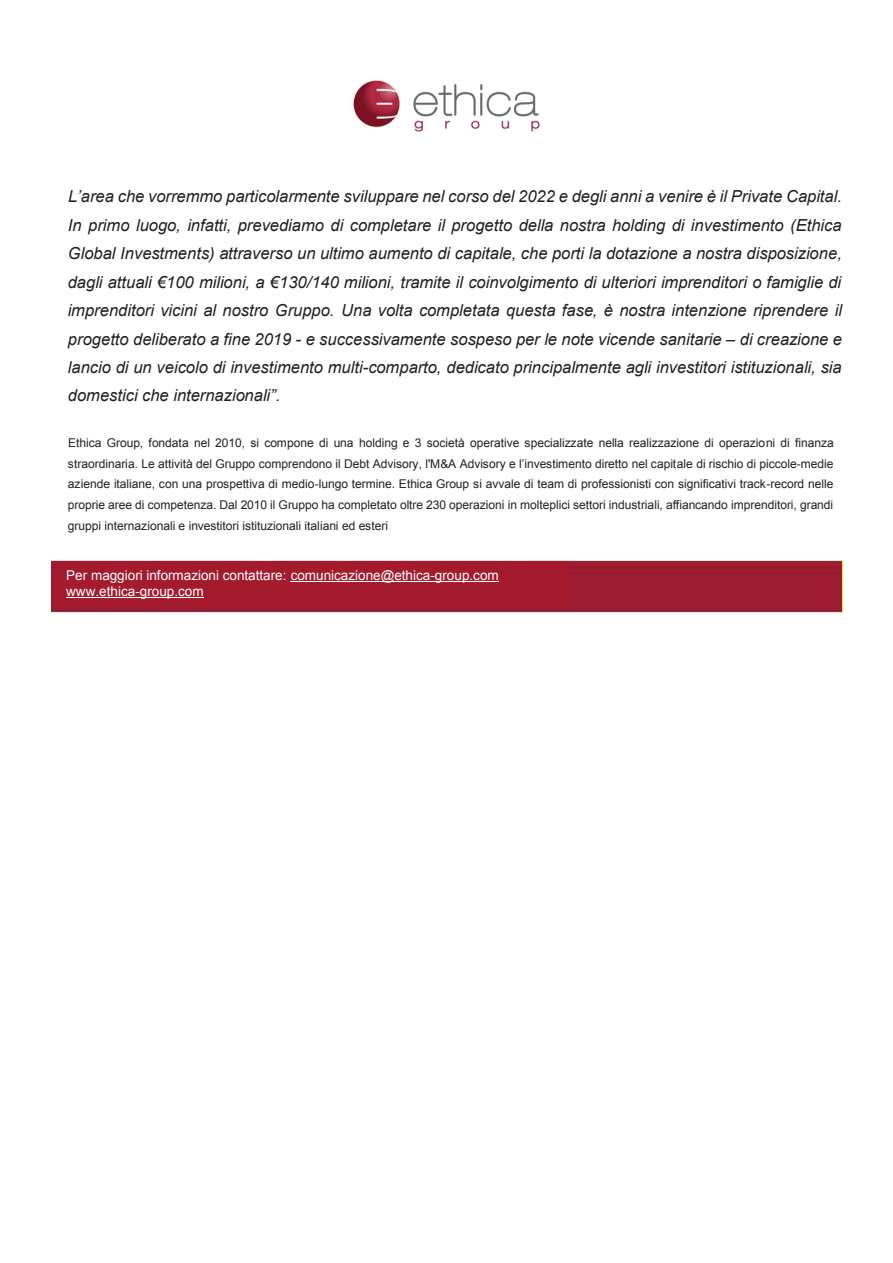
<style>
.page{position:relative;width:893px;height:1263px;background:#fff}
.page>*{position:absolute;margin:0;border:0;box-sizing:border-box;transform-origin:0 0}
.t1{font:italic 16.5px/28.5px "Arial";color:#231f20;text-align:justify}
.t2{font:13.5px/15.5px "Arial";color:#fff}
.t3{font:12px/20.7px "Arial";color:#231f20;text-align:justify}
</style>
<div class="page">
<img style="left:353px;top:80px;width:187px;height:52px">
<img style="left:51px;top:560px;width:790px;height:52px">
<div style="left:55px;top:561px;width:513px;height:46px;background:#a31b2d"></div>
<hr style="left:291px;top:581px;width:208px;height:1px;background:#fff">
<hr style="left:66px;top:597px;width:138px;height:1px;background:#fff">
<p class="t1" style="left:68px;top:183px;width:776px">L’area che vorremmo particolarmente sviluppare nel corso del 2022 e degli anni a venire è il Private Capital.<br>In primo luogo, infatti, prevediamo di completare il progetto della nostra holding di investimento (Ethica Global Investments) attraverso un ultimo aumento di capitale, che porti la dotazione a nostra disposizione, dagli attuali €100 milioni, a €130/140 milioni, tramite il coinvolgimento di ulteriori imprenditori o famiglie di imprenditori vicini al nostro Gruppo. Una volta completata questa fase, è nostra intenzione riprendere il progetto deliberato a fine 2019 - e successivamente sospeso per le note vicende sanitarie – di creazione e lancio di un veicolo di investimento multi-comparto, dedicato principalmente agli investitori istituzionali, sia domestici che internazionali”.</p>
<p class="t3" style="left:68px;top:433px;width:768px">Ethica Group, fondata nel 2010, si compone di una holding e 3 società operative specializzate nella realizzazione di operazioni di finanza straordinaria. Le attività del Gruppo comprendono il Debt Advisory, l'M&amp;A Advisory e l’investimento diretto nel capitale di rischio di piccole-medie aziende italiane, con una prospettiva di medio-lungo termine. Ethica Group si avvale di team di professionisti con significativi track-record nelle proprie aree di competenza. Dal 2010 il Gruppo ha completato oltre 230 operazioni in molteplici settori industriali, affiancando imprenditori, grandi gruppi internazionali e investitori istituzionali italiani ed esteri</p>
<p class="t2" style="left:66px;top:568px;width:434px">Per maggiori informazioni contattare: comunicazione@ethica-group.com www.ethica-group.com</p>
</div>
